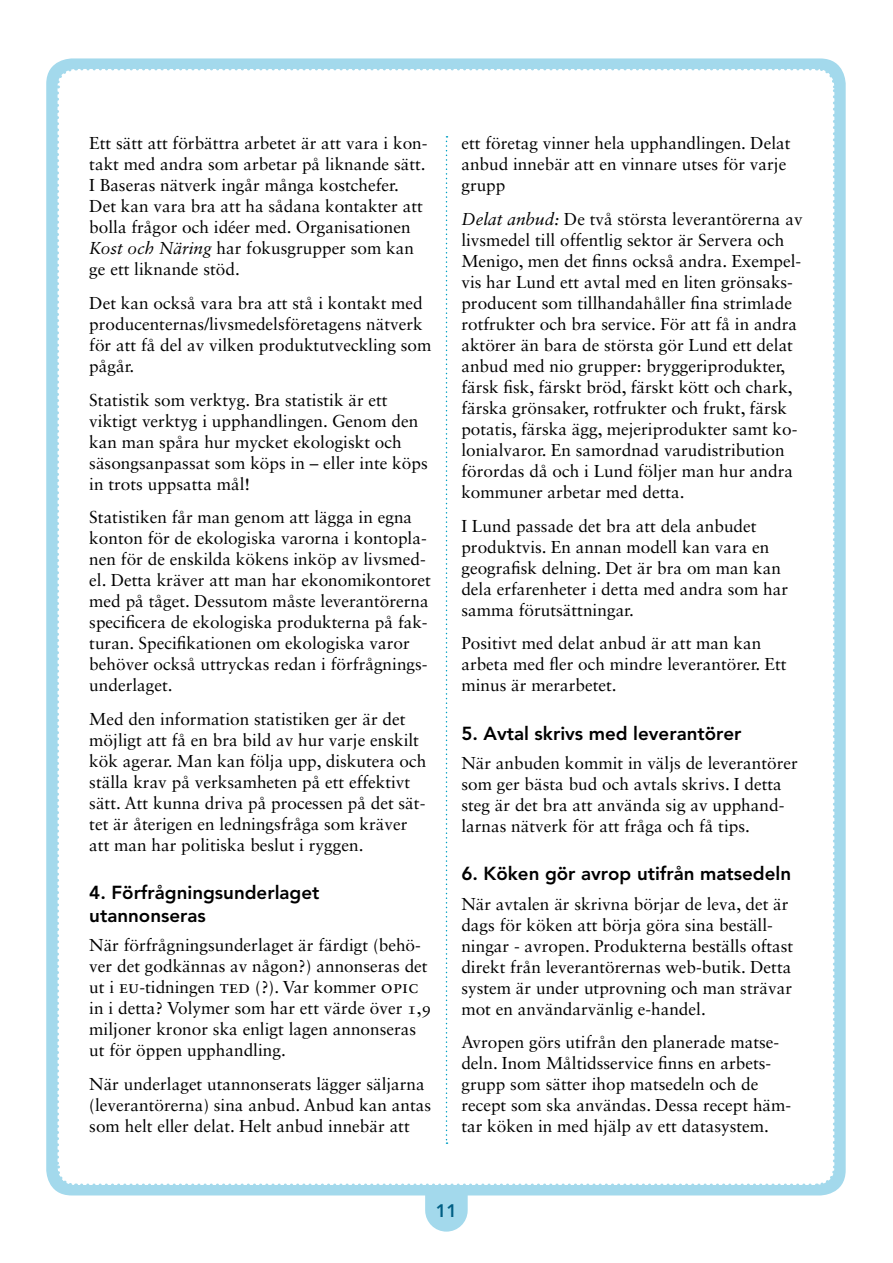
<style>
.page{position:relative;width:893px;height:1263px;background:#fff}
.page>*{position:absolute;margin:0;border:0;box-sizing:border-box;transform-origin:0 0}
.t1{font:800 18.75px/22.5px "Avenir";color:#000}
.t2{font:800 18px "Avenir";color:#005f84}
.t3{font:17.25px/21px "Sabon LT Std";color:#000}
.s1{font-style:italic}
.s2{font-family:"Sabon Roman SC";font-size:18px}
</style>
<div class="page">
<div style="left:46px;top:58px;width:800px;height:1137px;background:#a3d9ec;border-radius:26px"></div>
<div style="left:54px;top:69px;width:783px;height:1162px;background:#fff"></div>
<p class="t3" style="left:89px;top:133px;width:340px">Ett sätt att förbättra arbetet är att vara i kon&shy;takt med andra som arbetar på liknande sätt.<br>I Baseras nätverk ingår många kostchefer.<br>Det kan vara bra att ha sådana kontakter att bolla frågor och idéer med. Organisationen <span class="s1">Kost och Näring</span> har fokusgrupper som kan ge ett liknande stöd.</p>
<p class="t3" style="left:89px;top:292px;width:344px">Det kan också vara bra att stå i kontakt med producenternas/livsmedelsföretagens nätverk för att få del av vilken produktutveckling som pågår.</p>
<p class="t3" style="left:89px;top:389px;width:340px">Statistik som verktyg. Bra statistik är ett viktigt verktyg i upphandlingen. Genom den kan man spåra hur mycket ekologiskt och säsongsanpassat som köps in – eller inte köps in trots uppsatta mål!</p>
<p class="t3" style="left:89px;top:507px;width:343px">Statistiken får man genom att lägga in egna konton för de ekologiska varorna i kontopla&shy;nen för de enskilda kökens inköp av livsmed&shy;el. Detta kräver att man har ekonomikontoret med på tåget. Dessutom måste leverantörerna specificera de ekologiska produkterna på fak&shy;turan. Specifikationen om ekologiska varor behöver också uttryckas redan i förfrågnings&shy;underlaget.</p>
<p class="t3" style="left:89px;top:708px;width:339px">Med den information statistiken ger är det möjligt att få en bra bild av hur varje enskilt kök agerar. Man kan följa upp, diskutera och ställa krav på verksamheten på ett effektivt sätt. Att kunna driva på processen på det sät&shy;tet är återigen en ledningsfråga som kräver att man har politiska beslut i ryggen.</p>
<p class="t1" style="left:89px;top:882px;width:232px">4. Förfrågningsunderlaget utannonseras</p>
<p class="t3" style="left:89px;top:935px;width:343px">När förfrågningsunderlaget är färdigt (behö&shy;ver det godkännas av någon?) annonseras det ut i <span class="s2">eu</span>-tidningen <span class="s2">ted</span> (?). Var kommer <span class="s2">opic </span>in i detta? Volymer som har ett värde över 1,9 miljoner kronor ska enligt lagen annonseras ut för öppen upphandling.</p>
<p class="t3" style="left:89px;top:1073px;width:343px">När underlaget utannonserats lägger säljarna (leverantörerna) sina anbud. Anbud kan antas som helt eller delat. Helt anbud innebär att</p>
<p class="t3" style="left:461px;top:133px;width:331px">ett företag vinner hela upphandlingen. Delat anbud innebär att en vinnare utses för varje grupp</p>
<p class="t3" style="left:461px;top:208px;width:343px"><span class="s1">Delat anbud:</span> De två största leverantörerna av livsmedel till offentlig sektor är Servera och Menigo, men det finns också andra. Exempel&shy;vis har Lund ett avtal med en liten grönsaks&shy;producent som tillhandahåller fina strimlade rotfrukter och bra service. För att få in andra aktörer än bara de största gör Lund ett delat anbud med nio grupper: bryggeriprodukter, färsk fisk, färskt bröd, färskt kött och chark, färska grönsaker, rotfrukter och frukt, färsk potatis, färska ägg, mejeriprodukter samt ko&shy;lonialvaror. En samordnad varudistribution förordas då och i Lund följer man hur andra kommuner arbetar med detta.</p>
<p class="t3" style="left:461px;top:515px;width:328px">I Lund passade det bra att dela anbudet produktvis. En annan modell kan vara en geografisk delning. Det är bra om man kan dela erfarenheter i detta med andra som har samma förutsättningar.</p>
<p class="t3" style="left:461px;top:633px;width:327px">Positivt med delat anbud är att man kan arbeta med fler och mindre leverantörer. Ett minus är merarbetet.</p>
<p class="t1" style="left:461px;top:722px;width:282px">5. Avtal skrivs med leverantörer</p>
<p class="t3" style="left:461px;top:752px;width:338px">När anbuden kommit in väljs de leverantörer som ger bästa bud och avtals skrivs. I detta steg är det bra att använda sig av upphand&shy;larnas nätverk för att fråga och få tips.</p>
<p class="t1" style="left:461px;top:862px;width:331px">6. Köken gör avrop utifrån matsedeln</p>
<p class="t3" style="left:461px;top:893px;width:333px">När avtalen är skrivna börjar de leva, det är dags för köken att börja göra sina beställ&shy;ningar - avropen. Produkterna beställs oftast direkt från leverantörernas web-butik. Detta system är under utprovning och man strävar mot en användarvänlig e-handel.</p>
<p class="t3" style="left:461px;top:1032px;width:331px">Avropen görs utifrån den planerade matse&shy;deln. Inom Måltidsservice finns en arbets&shy;grupp som sätter ihop matsedeln och de recept som ska användas. Dessa recept häm&shy;tar köken in med hjälp av ett datasystem.</p>
<p class="t2" style="left:436px;top:1200px;width:23px">11</p>
</div>
